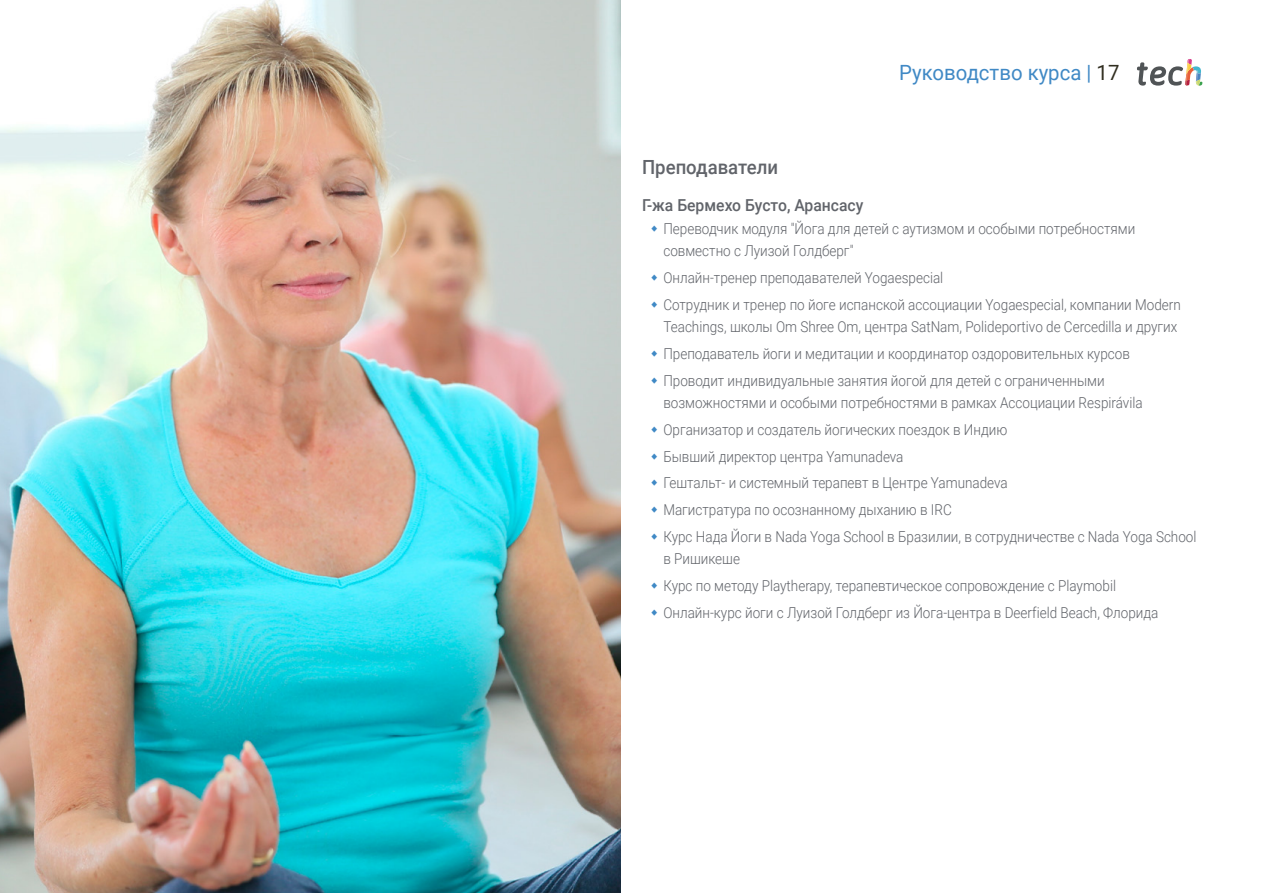
<style>
.page{position:relative;width:1263px;height:893px;background:#fff}
.page>*{position:absolute;margin:0;border:0;box-sizing:border-box;transform-origin:0 0}
.t1{font:21px "Roboto";color:#4089c5}
.t2{font:500 19.5px "Roboto";color:#61646a;scale:.95 1}
.t3{font:500 16.5px "Roboto";color:#61646a;scale:.95 1}
.t4{font:300 15px/26.7px "Roboto";color:#61646a;scale:.9 1}
.s1{color:#312e20}
</style>
<div class="page">
<img style="left:0;top:0;width:621px;height:893px">
<svg style="left:1137px;top:59px;width:65px;height:27px"></svg>
<h1 class="t1" style="left:899px;top:57px;width:222px">Руководство курса | <span class="s1">17</span></h1>
<h2 class="t2" style="left:642px;top:154px;width:144px">Преподаватели</h2>
<p class="t3" style="left:642px;top:194px;width:234px">Г-жа Бермехо Бусто, Арансасу</p>
<p class="t4" style="left:663px;top:216px;width:526px;line-height:22.5px">Переводчик модуля "Йога для детей с аутизмом и особыми потребностями совместно с Луизой Голдберг"</p>
<p class="t4" style="left:663px;top:264px;width:576px">Онлайн-тренер преподавателей Yogaespecial<br>Сотрудник и тренер по йоге испанской ассоциации Yogaespecial, компании Modern</p>
<p class="t4" style="left:663px;top:313px;width:573px">Teachings, школы Om Shree Om, центра SatNam, Polideportivo de Cercedilla и других<br>Преподаватель йоги и медитации и координатор оздоровительных курсов<br>Проводит индивидуальные занятия йогой для детей с ограниченными</p>
<p class="t4" style="left:663px;top:389px;width:594px">возможностями и особыми потребностями в рамках Ассоциации Respirávila Организатор и создатель йогических поездок в Индию<br>Бывший директор центра Yamunadeva<br>Гештальт- и системный терапевт в Центре Yamunadeva<br>Магистратура по осознанному дыханию в IRC<br>Курс Нада Йоги в Nada Yoga School в Бразилии, в сотрудничестве с Nada Yoga School</p>
<p class="t4" style="left:663px;top:545px;width:552px">в Ришикеше<br>Курс по методу Playtherapy, терапевтическое сопровождение с Playmobil<br>Онлайн-курс йоги с Луизой Голдберг из Йога-центра в Deerfield Beach, Флорида</p>
</div>
